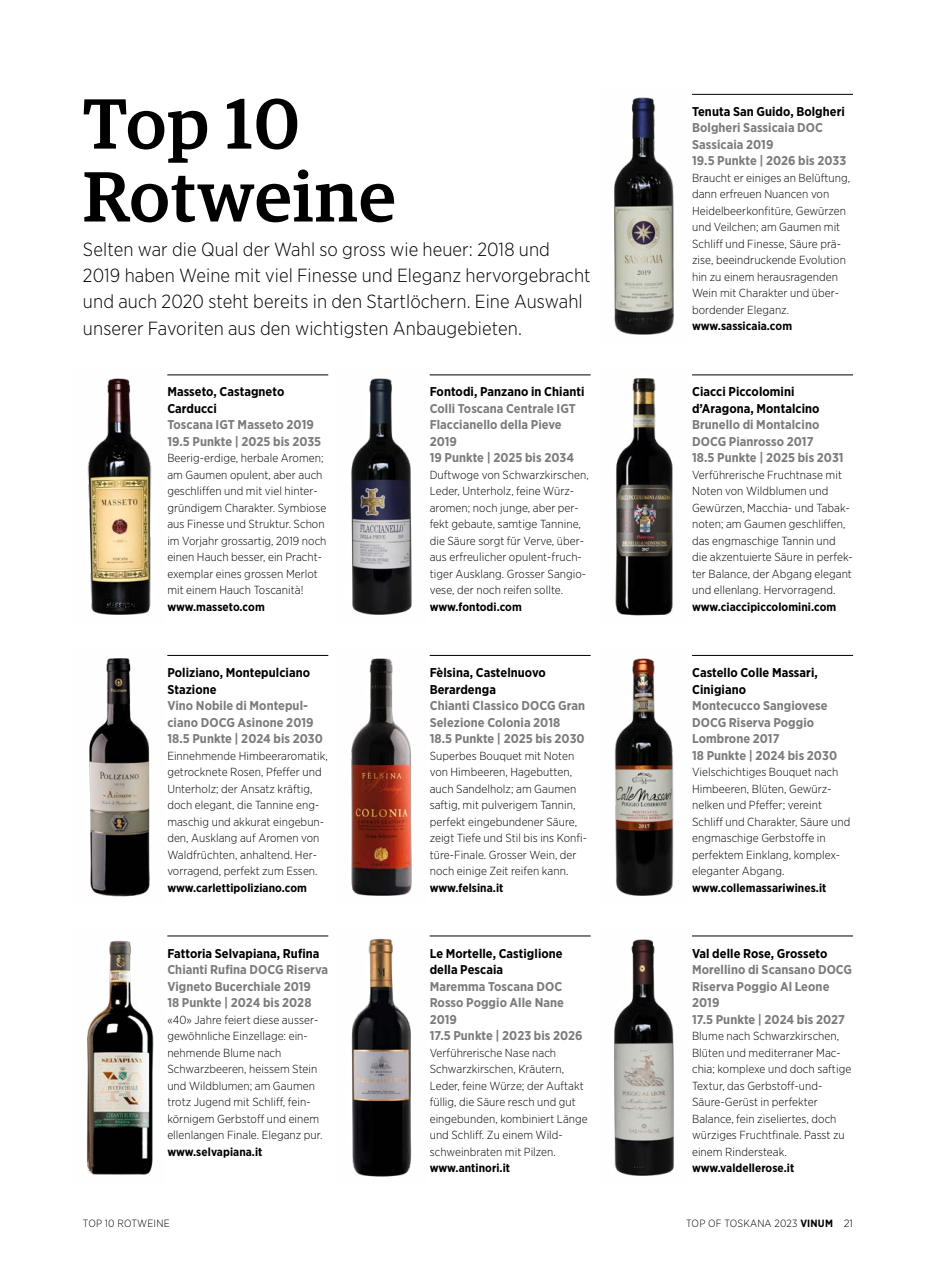
<style>
.page{position:relative;width:936px;height:1263px;background:#fff}
.page>*{position:absolute;margin:0;border:0;box-sizing:border-box;transform-origin:0 0}
.t1{font:500 71.1px/72.9px "Guardian Egyp";letter-spacing:.015em;color:#000}
.t2{font:300 19.05px/26.2px "Gotham Narrow";letter-spacing:.005em;color:#000}
.t3{font:700 12.75px/16.5px "Gotham Narrow";letter-spacing:.005em;color:#7a7b7a}
.t4{font:700 12.75px/16.5px "Gotham Narrow";letter-spacing:.005em;color:#000}
.t5{font:300 11.7px/16.5px "Gotham Narrow";letter-spacing:.005em;color:#000}
.t6{font:700 11.7px "Gotham Narrow";letter-spacing:.005em;color:#000}
.t7{font:300 10.5px "Gotham Narrow";letter-spacing:.02em;color:#000}
.s1{font-weight:700}
</style>
<div class="page">
<img style="left:86px;top:940px;width:68px;height:235px">
<img style="left:351px;top:938px;width:61px;height:239px">
<img style="left:614px;top:939px;width:60px;height:237px">
<img style="left:87px;top:378px;width:65px;height:237px">
<img style="left:351px;top:378px;width:61px;height:237px">
<img style="left:615px;top:378px;width:58px;height:238px">
<img style="left:89px;top:658px;width:61px;height:239px">
<img style="left:351px;top:658px;width:61px;height:238px">
<img style="left:614px;top:658px;width:60px;height:238px">
<img style="left:614px;top:97px;width:60px;height:238px">
<hr style="left:167px;top:375px;width:161px;height:1px;background:#000">
<hr style="left:429px;top:375px;width:161px;height:1px;background:#000">
<hr style="left:692px;top:375px;width:161px;height:1px;background:#000">
<hr style="left:167px;top:655px;width:161px;height:1px;background:#000">
<hr style="left:429px;top:655px;width:161px;height:1px;background:#000">
<hr style="left:692px;top:655px;width:161px;height:1px;background:#000">
<hr style="left:167px;top:936px;width:161px;height:1px;background:#000">
<hr style="left:429px;top:936px;width:161px;height:1px;background:#000">
<hr style="left:692px;top:936px;width:161px;height:1px;background:#000">
<hr style="left:692px;top:94px;width:161px;height:1px;background:#000">
<h1 class="t1" style="left:83px;top:82px;width:314px">Top 10<br>Rotweine</h1>
<h2 class="t2" style="left:83px;top:235px;width:509px">Selten war die Qual der Wahl so gross wie heuer: 2018 und 2019 haben Weine mit viel Finesse und Eleganz hervorgebracht und auch 2020 steht bereits in den Startlöchern. Eine Auswahl unserer Favoriten aus den wichtigsten Anbaugebieten.</h2>
<p class="t4" style="left:167px;top:384px;width:118px">Masseto, Castagneto<br>Carducci</p>
<p class="t3" style="left:167px;top:417px;width:155px">Toscana IGT Masseto 2019<br>19.5 Punkte | 2025 bis 2035</p>
<p class="t5" style="left:167px;top:450px;width:161px">Beerig-erdige, herbale Aromen; am Gaumen opulent, aber auch geschliffen und mit viel hinter&shy;gründigem Charakter. Symbiose aus Finesse und Struktur. Schon im Vorjahr grossartig, 2019 noch einen Hauch besser, ein Pracht&shy;exemplar eines grossen Merlot mit einem Hauch Toscanità!</p>
<p class="t6" style="left:167px;top:599px;width:99px">www.masseto.com</p>
<p class="t4" style="left:167px;top:664px;width:144px">Poliziano, Montepulciano<br>Stazione</p>
<p class="t3" style="left:167px;top:697px;width:157px">Vino Nobile di Montepul&shy;ciano DOCG Asinone 2019<br>18.5 Punkte | 2024 bis 2030</p>
<p class="t5" style="left:167px;top:747px;width:162px">Einnehmende Himbeeraromatik, getrocknete Rosen, Pfeffer und<br>Unterholz; der Ansatz kräftig, doch elegant, die Tannine eng&shy;maschig und akkurat eingebun&shy;den, Ausklang auf Aromen von<br>Waldfrüchten, anhaltend. Her&shy;vorragend, perfekt zum Essen.</p>
<p class="t6" style="left:167px;top:880px;width:141px">www.carlettipoliziano.com</p>
<p class="t4" style="left:167px;top:945px;width:154px">Fattoria Selvapiana, Rufina</p>
<p class="t3" style="left:167px;top:961px;width:162px">Chianti Rufina DOCG Riserva<br>Vigneto Bucerchiale 2019<br>18 Punkte | 2024 bis 2028</p>
<p class="t5" style="left:167px;top:1011px;width:157px">«40» Jahre feiert diese ausser&shy;gewöhnliche Einzellage: ein&shy;nehmende Blume nach<br>Schwarzbeeren, heissem Stein und Wildblumen; am Gaumen trotz Jugend mit Schliff, fein&shy;körnigem Gerbstoff und einem ellenlangen Finale. Eleganz pur.</p>
<p class="t6" style="left:167px;top:1144px;width:97px">www.selvapiana.it</p>
<p class="t4" style="left:429px;top:384px;width:156px">Fontodi, Panzano in Chianti</p>
<p class="t3" style="left:429px;top:400px;width:148px">Colli Toscana Centrale IGT<br>Flaccianello della Pieve<br>2019<br>19 Punkte | 2025 bis 2034</p>
<p class="t5" style="left:429px;top:466px;width:161px">Duftwoge von Schwarzkirschen,<br>Leder, Unterholz, feine Würz&shy;aromen; noch junge, aber per&shy;fekt gebaute, samtige Tannine, die Säure sorgt für Verve, über&shy;aus erfreulicher opulent-fruch&shy;tiger Ausklang. Grosser Sangio&shy;vese, der noch reifen sollte.</p>
<p class="t6" style="left:429px;top:599px;width:94px">www.fontodi.com</p>
<p class="t4" style="left:429px;top:664px;width:118px">Fèlsina, Castelnuovo<br>Berardenga</p>
<p class="t3" style="left:429px;top:697px;width:157px">Chianti Classico DOCG Gran<br>Selezione Colonia 2018<br>18.5 Punkte | 2025 bis 2030</p>
<p class="t5" style="left:429px;top:747px;width:159px">Superbes Bouquet mit Noten von Himbeeren, Hagebutten, auch Sandelholz; am Gaumen saftig, mit pulverigem Tannin, perfekt eingebundener Säure, zeigt Tiefe und Stil bis ins Konfi&shy;türe-Finale. Grosser Wein, der noch einige Zeit reifen kann.</p>
<p class="t6" style="left:429px;top:880px;width:75px">www.felsina.it</p>
<p class="t4" style="left:429px;top:945px;width:134px">Le Mortelle, Castiglione della Pescaia</p>
<p class="t3" style="left:429px;top:978px;width:154px">Maremma Toscana DOC<br>Rosso Poggio Alle Nane<br>2019<br>17.5 Punkte | 2023 bis 2026</p>
<p class="t5" style="left:429px;top:1044px;width:159px">Verführerische Nase nach<br>Schwarzkirschen, Kräutern,<br>Leder, feine Würze; der Auftakt füllig, die Säure resch und gut eingebunden, kombiniert Länge und Schliff. Zu einem Wild&shy;schweinbraten mit Pilzen.</p>
<p class="t6" style="left:429px;top:1160px;width:82px">www.antinori.it</p>
<p class="t4" style="left:692px;top:103px;width:154px">Tenuta San Guido, Bolgheri</p>
<p class="t3" style="left:692px;top:120px;width:156px">Bolgheri Sassicaia DOC<br>Sassicaia 2019<br>19.5 Punkte | 2026 bis 2033</p>
<p class="t5" style="left:692px;top:169px;width:160px">Braucht er einiges an Belüftung, dann erfreuen Nuancen von<br>Heidelbeerkonfitüre, Gewürzen und Veilchen; am Gaumen mit<br>Schliff und Finesse, Säure prä&shy;zise, beeindruckende Evolution hin zu einem herausragenden<br>Wein mit Charakter und über&shy;bordender Eleganz.</p>
<p class="t6" style="left:692px;top:319px;width:102px">www.sassicaia.com</p>
<p class="t4" style="left:692px;top:384px;width:129px">Ciacci Piccolomini d’Aragona, Montalcino</p>
<p class="t3" style="left:692px;top:417px;width:153px">Brunello di Montalcino<br>DOCG Pianrosso 2017<br>18.5 Punkte | 2025 bis 2031</p>
<p class="t5" style="left:692px;top:466px;width:162px">Verführerische Fruchtnase mit<br>Noten von Wildblumen und<br>Gewürzen, Macchia- und Tabak&shy;noten; am Gaumen geschliffen, das engmaschige Tannin und die akzentuierte Säure in perfek&shy;ter Balance, der Abgang elegant und ellenlang. Hervorragend.</p>
<p class="t6" style="left:692px;top:599px;width:146px">www.ciaccipiccolomini.com</p>
<p class="t4" style="left:692px;top:664px;width:127px">Castello Colle Massari,<br>Cinigiano</p>
<p class="t3" style="left:692px;top:697px;width:146px">Montecucco Sangiovese<br>DOCG Riserva Poggio<br>Lombrone 2017<br>18 Punkte | 2024 bis 2030</p>
<p class="t5" style="left:692px;top:763px;width:160px">Vielschichtiges Bouquet nach<br>Himbeeren, Blüten, Gewürz&shy;nelken und Pfeffer; vereint<br>Schliff und Charakter, Säure und engmaschige Gerbstoffe in perfektem Einklang, komplex&shy;eleganter Abgang.</p>
<p class="t6" style="left:692px;top:880px;width:136px">www.collemassariwines.it</p>
<p class="t4" style="left:692px;top:945px;width:137px">Val delle Rose, Grosseto</p>
<p class="t3" style="left:692px;top:961px;width:162px">Morellino di Scansano DOCG<br>Riserva Poggio Al Leone<br>2019<br>17.5 Punkte | 2024 bis 2027</p>
<p class="t5" style="left:692px;top:1027px;width:161px">Blume nach Schwarzkirschen,<br>Blüten und mediterraner Mac&shy;chia; komplexe und doch saftige<br>Textur, das Gerbstoff-und-<br>Säure-Gerüst in perfekter<br>Balance, fein ziseliertes, doch würziges Fruchtfinale. Passt zu einem Rindersteak.</p>
<p class="t6" style="left:692px;top:1160px;width:104px">www.valdellerose.it</p>
<p class="t7" style="left:83px;top:1217px;width:88px">TOP 10 ROTWEINE</p>
<p class="t7" style="left:686px;top:1217px;width:168px">TOP OF TOSKANA 2023 <span class="s1">VINUM</span> 21</p>
</div>
